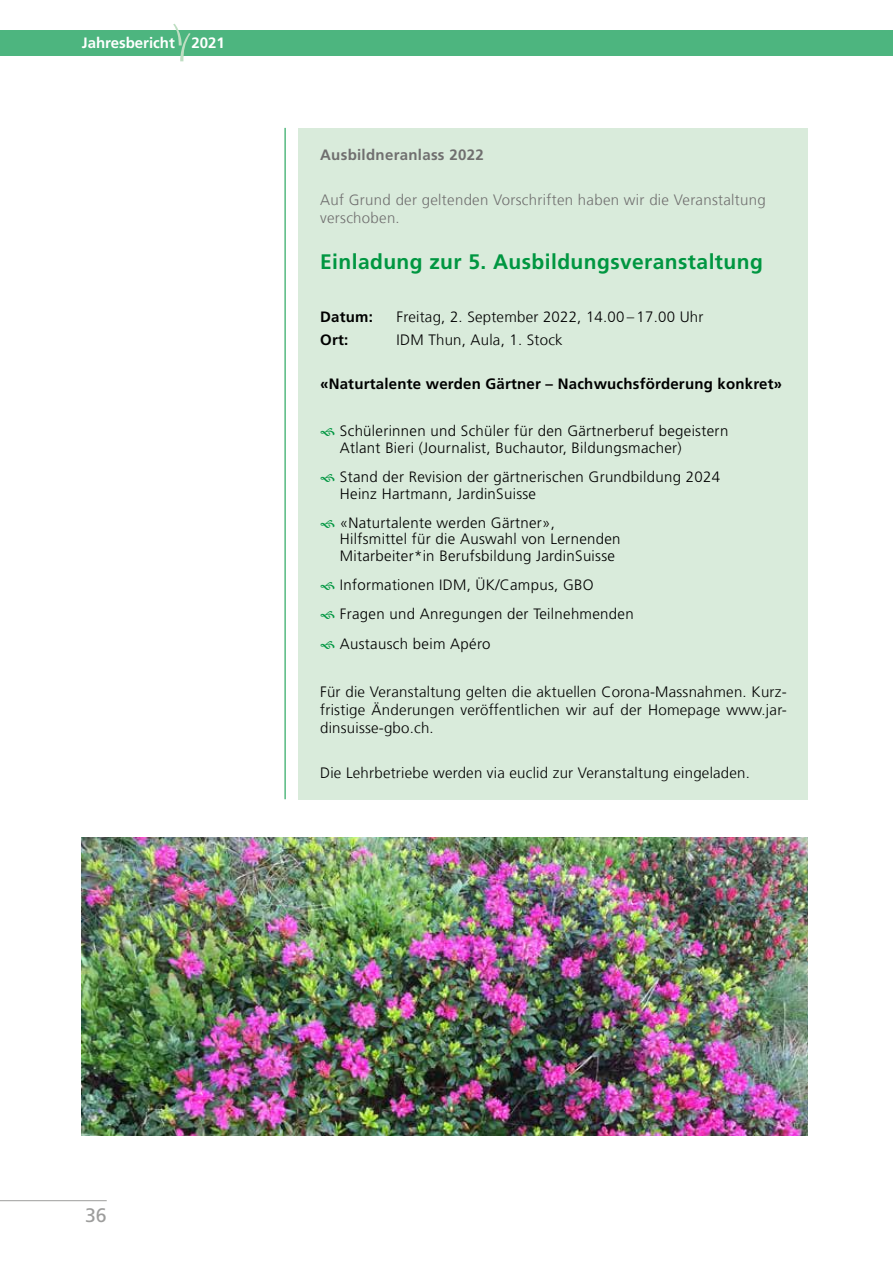
<style>
.page{position:relative;width:893px;height:1263px;background:#fff}
.page>*{position:absolute;margin:0;border:0;box-sizing:border-box;transform-origin:0 0}
.t1{font:700 21px "Frutiger LT Com";letter-spacing:.02em;color:#009641}
.t2{font:19.5px "Frutiger LT Com";color:#9d9d9c}
.t3{font:300 15px/16.5px "Frutiger";letter-spacing:.02em;color:#000}
.t4{font:300 15px/18px "Frutiger LT Com";letter-spacing:.015em;color:#000;text-align:justify}
.t5{font:300 15px/18px "Frutiger LT Com";letter-spacing:.02em;color:#706f6f}
.t6{font:700 15px "Frutiger LT Com";letter-spacing:.015em;color:#000}
.t7{font:700 15px "Frutiger LT Com";letter-spacing:.02em;color:#706f6f}
.t8{font:700 15px "Frutiger LT Com";color:#fff}
</style>
<div class="page">
<div style="left:0;top:30px;width:893px;height:25px;background:#4db57f"></div>
<svg style="left:173px;top:24px;width:18px;height:37px"></svg>
<hr style="left:0;top:1200px;width:107px;height:1px;background:#9d9d9c">
<hr style="left:285px;top:128px;width:1px;height:671px;background:#009641">
<div style="left:299px;top:128px;width:509px;height:671px;background:#d9ebdb"></div>
<img style="left:82px;top:838px;width:726px;height:297px">
<p class="t8" style="left:82px;top:34px;width:145px">Jahresbericht 2021</p>
<p class="t7" style="left:320px;top:146px;width:165px">Ausbildneranlass 2022</p>
<p class="t5" style="left:320px;top:191px;width:447px">Auf Grund der geltenden Vorschriften haben wir die Veranstaltung verschoben.</p>
<h1 class="t1" style="left:320px;top:250px;width:444px">Einladung zur 5. Ausbildungsveranstaltung</h1>
<p class="t6" style="left:320px;top:308px;width:54px">Datum:</p>
<p class="t4" style="left:397px;top:308px;width:308px">Freitag, 2. September 2022, 14.00 – 17.00 Uhr</p>
<p class="t6" style="left:320px;top:331px;width:30px">Ort:</p>
<p class="t4" style="left:397px;top:331px;width:168px">IDM Thun, Aula, 1. Stock</p>
<p class="t6" style="left:320px;top:375px;width:464px">«Naturtalente werden Gärtner – Nachwuchsförderung konkret»</p>
<p class="t3" style="left:340px;top:423px;width:390px">Schülerinnen und Schüler für den Gärtnerberuf begeistern<br>Atlant Bieri (Journalist, Buchautor, Bildungsmacher)</p>
<p class="t3" style="left:340px;top:469px;width:382px">Stand der Revision der gärtnerischen Grundbildung 2024<br>Heinz Hartmann, JardinSuisse</p>
<p class="t3" style="left:340px;top:514px;width:282px">«Naturtalente werden Gärtner»,<br>Hilfsmittel für die Auswahl von Lernenden<br>Mitarbeiter*in Berufsbildung JardinSuisse</p>
<p class="t3" style="left:340px;top:570px;width:295px;line-height:29.2px">Informationen IDM, ÜK/Campus, GBO<br>Fragen und Anregungen der Teilnehmenden<br>Austausch beim Apéro</p>
<p class="t4" style="left:320px;top:683px;width:468px">Für die Veranstaltung gelten die aktuellen Corona-Massnahmen. Kurz&shy;fristige Änderungen veröffentlichen wir auf der Homepage www.jar&shy;dinsuisse-gbo.ch.</p>
<p class="t4" style="left:320px;top:764px;width:431px">Die Lehrbetriebe werden via euclid zur Veranstaltung eingeladen.</p>
<h2 class="t2" style="left:85px;top:1204px;width:23px">36</h2>
</div>
